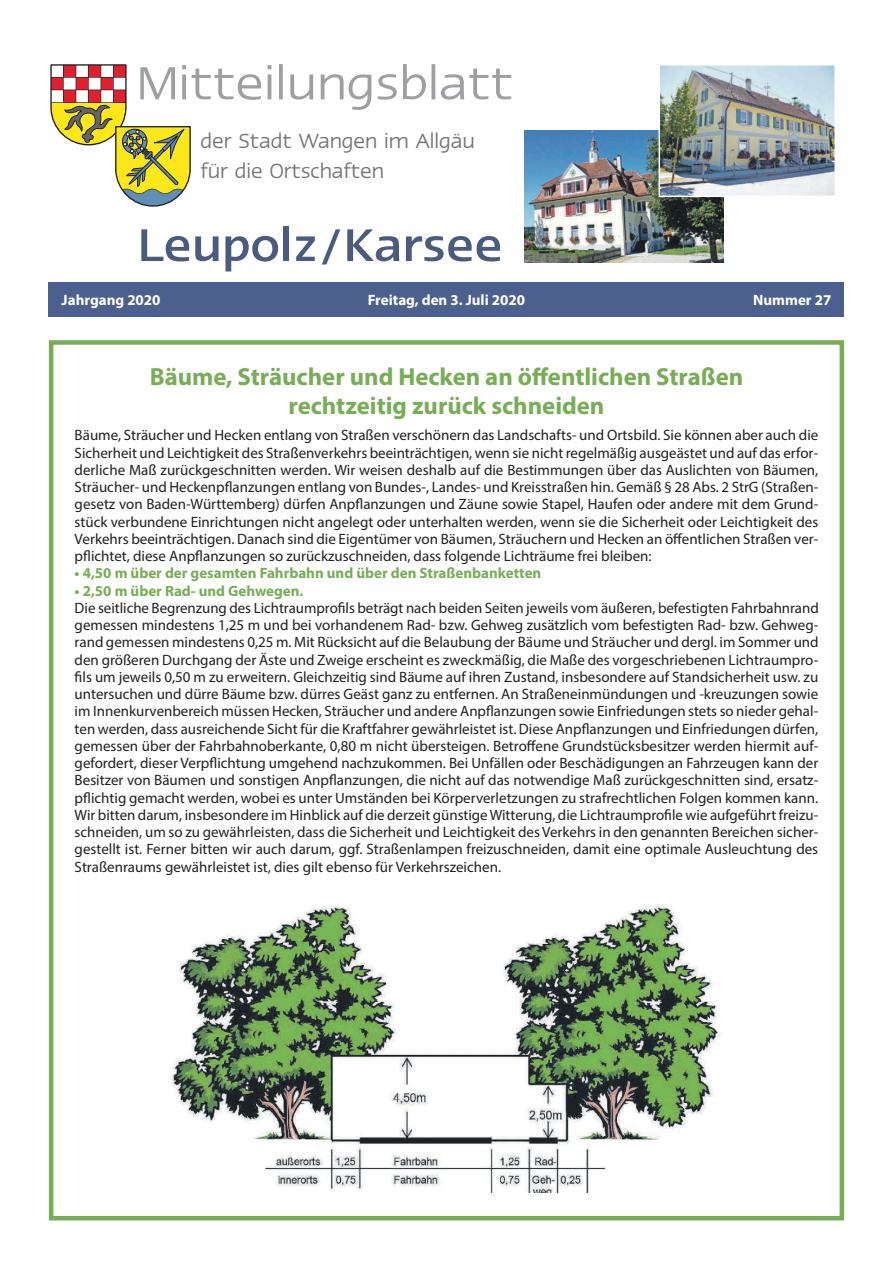
<style>
.page{position:relative;width:893px;height:1263px;background:#fff}
.page>*{position:absolute;margin:0;border:0;box-sizing:border-box;transform-origin:0 0}
.t1{font:500 52.8px "Linotype Ergo";color:#4b5b80}
.t2{font:700 24.75px/29.7px "Myriad Pro";color:#77ae55;text-align:center}
.t3{font:23.55px/29.4px "Linotype Ergo";color:#727477}
.t4{font:15px/17.2px "Myriad Pro";color:#231f20;text-align:justify}
.t5{font:700 15px "Myriad Pro";color:#77ae55}
.t6{font:700 15px "Myriad Pro";color:#fff}
</style>
<div class="page">
<img style="left:171px;top:904px;width:549px;height:289px">
<div style="left:49px;top:340px;width:795px;height:880px;border:4px solid #77ae55"></div>
<svg style="left:50px;top:64px;width:461px;height:143px"></svg>
<img style="left:525px;top:130px;width:198px;height:132px">
<img style="left:661px;top:66px;width:173px;height:129px">
<div style="left:659px;top:64px;width:177px;height:133px;border:1px solid #fff"></div>
<div style="left:49px;top:282px;width:795px;height:34px;background:#4c6090"></div>
<h3 class="t3" style="left:200px;top:127px;width:276px">der Stadt Wangen im Allgäu für die Ortschaften</h3>
<h1 class="t1" style="left:138px;top:219px;width:366px">Leupolz/Karsee</h1>
<p class="t6" style="left:62px;top:290px;width:100px">Jahrgang 2020</p>
<p class="t6" style="left:368px;top:290px;width:159px">Freitag, den 3. Juli 2020</p>
<p class="t6" style="left:753px;top:290px;width:80px">Nummer 27</p>
<h2 class="t2" style="left:150px;top:360px;width:595px">Bäume, Sträucher und Hecken an öffentlichen Straßen rechtzeitig zurück schneiden</h2>
<p class="t4" style="left:75px;top:426px;width:745px">Bäume, Sträucher und Hecken entlang von Straßen verschönern das Landschafts- und Ortsbild. Sie können aber auch die Sicherheit und Leichtigkeit des Straßenverkehrs beeinträchtigen, wenn sie nicht regelmäßig ausgeästet und auf das erfor&shy;derliche Maß zurückgeschnitten werden. Wir weisen deshalb auf die Bestimmungen über das Auslichten von Bäumen, Sträucher- und Heckenpflanzungen entlang von Bundes-, Landes- und Kreisstraßen hin. Gemäß § 28 Abs. 2 StrG (Straßen&shy;gesetz von Baden-Württemberg) dürfen Anpflanzungen und Zäune sowie Stapel, Haufen oder andere mit dem Grund&shy;stück verbundene Einrichtungen nicht angelegt oder unterhalten werden, wenn sie die Sicherheit oder Leichtigkeit des Verkehrs beeinträchtigen. Danach sind die Eigentümer von Bäumen, Sträuchern und Hecken an öffentlichen Straßen ver&shy;pflichtet, diese Anpflanzungen so zurückzuschneiden, dass folgende Lichträume frei bleiben:</p>
<p class="t5" style="left:75px;top:563px;width:468px">• 4,50 m über der gesamten Fahrbahn und über den Straßenbanketten</p>
<p class="t5" style="left:75px;top:581px;width:230px">• 2,50 m über Rad- und Gehwegen.</p>
<p class="t4" style="left:75px;top:599px;width:746px">Die seitliche Begrenzung des Lichtraumprofils beträgt nach beiden Seiten jeweils vom äußeren, befestigten Fahrbahnrand gemessen mindestens 1,25 m und bei vorhandenem Rad- bzw. Gehweg zusätzlich vom befestigten Rad- bzw. Gehweg&shy;rand gemessen mindestens 0,25 m. Mit Rücksicht auf die Belaubung der Bäume und Sträucher und dergl. im Sommer und den größeren Durchgang der Äste und Zweige erscheint es zweckmäßig, die Maße des vorgeschriebenen Lichtraumpro&shy;fils um jeweils 0,50 m zu erweitern. Gleichzeitig sind Bäume auf ihren Zustand, insbesondere auf Standsicherheit usw. zu untersuchen und dürre Bäume bzw. dürres Geäst ganz zu entfernen. An Straßeneinmündungen und -kreuzungen sowie im Innenkurvenbereich müssen Hecken, Sträucher und andere Anpflanzungen sowie Einfriedungen stets so nieder gehal&shy;ten werden, dass ausreichende Sicht für die Kraftfahrer gewährleistet ist. Diese Anpflanzungen und Einfriedungen dürfen, gemessen über der Fahrbahnoberkante, 0,80 m nicht übersteigen. Betroffene Grundstücksbesitzer werden hiermit auf&shy;gefordert, dieser Verpflichtung umgehend nachzukommen. Bei Unfällen oder Beschädigungen an Fahrzeugen kann der Besitzer von Bäumen und sonstigen Anpflanzungen, die nicht auf das notwendige Maß zurückgeschnitten sind, ersatz&shy;pflichtig gemacht werden, wobei es unter Umständen bei Körperverletzungen zu strafrechtlichen Folgen kommen kann.<br>Wir bitten darum, insbesondere im Hinblick auf die derzeit günstige Witterung, die Lichtraumprofile wie aufgeführt freizu&shy;schneiden, um so zu gewährleisten, dass die Sicherheit und Leichtigkeit des Verkehrs in den genannten Bereichen sicher&shy;gestellt ist. Ferner bitten wir auch darum, ggf. Straßenlampen freizuschneiden, damit eine optimale Ausleuchtung des Straßenraums gewährleistet ist, dies gilt ebenso für Verkehrszeichen.</p>
</div>
